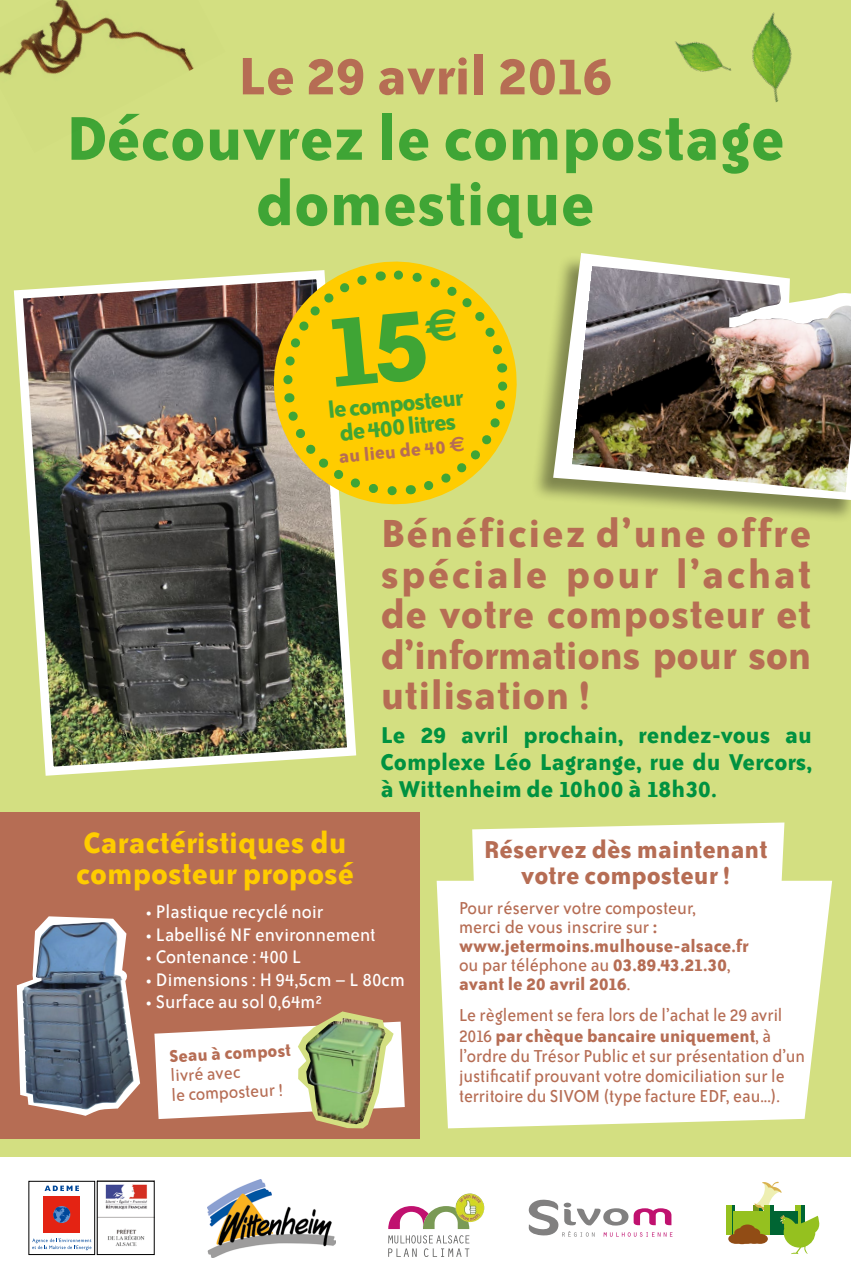
<style>
.page{position:relative;width:851px;height:1276px;background:#fff}
.page>*{position:absolute;margin:0;border:0;box-sizing:border-box;transform-origin:0 0}
.t1{font:700 70.8px/65.4px "Bailey Sans ITC";color:#3fa535;text-align:center}
.t2{font:700 60.53px "Bailey Sans ITC";color:#b66d54}
.t3{font:700 45px/40.5px "Bailey Sans ITC";letter-spacing:.01em;color:#b66d54;text-align:justify}
.t4{font:700 33.9px/31.5px "Bailey Sans ITC";color:#fc0}
.t5{font:700 28.12px/26.5px "Bailey Sans ITC";color:#b66d54;text-align:center}
.t6{font:700 26.25px/27px "Bailey Sans ITC";color:#009240;text-align:justify}
.t7{font:700 26.17px/23.5px "Bailey Sans ITC";color:#3fa535;text-align:center}
.t8{font:700 20.92px "Bailey Sans ITC";color:#b66d54}
.t9{font:20.85px "Bailey Sans ITC";color:#fff}
.t10{font:19.88px/18.9px "Bailey Sans ITC";color:#b66d54}
.t11{font:19.5px/19.6px "Bailey Sans ITC";color:#b66d54}
.t12{font:700 19.5px "Bailey Sans ITC";color:#b66d54}
.s1{font-family:"Euro Sans"}
.s2{font-weight:700}
</style>
<div class="page">
<div style="left:0;top:0;width:850px;height:1157px;background:#d3df81"></div>
<div style="left:752px;top:1205px;width:6px;height:29px;background:#749719"></div>
<div style="left:733px;top:1213px;width:34px;height:17px;background:#95c11f"></div>
<svg style="left:731px;top:1205px;width:4px;height:29px"></svg>
<div style="left:725px;top:1205px;width:6px;height:29px;background:#95c11f"></div>
<div style="left:733px;top:1211px;width:33px;height:7px;background:#95c11f"></div>
<div style="left:733px;top:1219px;width:33px;height:7px;background:#95c11f"></div>
<div style="left:733px;top:1227px;width:33px;height:7px;background:#95c11f"></div>
<svg style="left:734px;top:1227px;width:15px;height:11px"></svg>
<div style="left:734px;top:1234px;width:15px;height:10px;background:#914c15;border-radius:50%"></div>
<div style="left:728px;top:1233px;width:15px;height:10px;background:#914c15;border-radius:50%"></div>
<div style="left:739px;top:1233px;width:16px;height:10px;background:#914c15;border-radius:50%"></div>
<div style="left:746px;top:1233px;width:15px;height:10px;background:#914c15;border-radius:50%"></div>
<div style="left:744px;top:1227px;width:16px;height:11px;background:#914c15;border-radius:50%"></div>
<div style="left:739px;top:1224px;width:16px;height:10px;background:#914c15;border-radius:50%"></div>
<svg style="left:754px;top:1181px;width:66px;height:73px"></svg>
<svg style="left:528px;top:1199px;width:144px;height:37px"></svg>
<svg style="left:388px;top:1235px;width:81px;height:22px"></svg>
<svg style="left:388px;top:1206px;width:81px;height:23px"></svg>
<img style="left:455px;top:1193px;width:29px;height:29px">
<div style="left:43px;top:1196px;width:37px;height:37px;background:#e42313"></div>
<svg style="left:53px;top:1206px;width:17px;height:17px"></svg>
<svg style="left:45px;top:1185px;width:34px;height:6px"></svg>
<svg style="left:32px;top:1238px;width:59px;height:12px"></svg>
<img style="left:99px;top:1184px;width:53px;height:62px">
<div style="left:97px;top:1181px;width:57px;height:73px;border:1px solid #000"></div>
<div style="left:29px;top:1181px;width:66px;height:73px;border:1px solid #000"></div>
<img style="left:207px;top:1179px;width:128px;height:78px">
<div style="left:530px;top:254px;width:320px;height:269px;background:#000;opacity:.4"></div>
<svg style="left:553px;top:253px;width:297px;height:247px"></svg>
<img style="left:571px;top:266px;width:279px;height:226px">
<img style="left:13px;top:274px;width:344px;height:502px">
<img style="left:731px;top:12px;width:61px;height:90px">
<img style="left:675px;top:41px;width:56px;height:31px">
<div style="left:0;top:812px;width:419px;height:326px;background:#b66d54"></div>
<svg style="left:17px;top:916px;width:123px;height:199px"></svg>
<img style="left:22px;top:925px;width:112px;height:184px">
<svg style="left:436px;top:880px;width:396px;height:248px;background:#fbfcf5"></svg>
<svg style="left:472px;top:822px;width:312px;height:77px;background:#fcfcf7"></svg>
<img style="left:0;top:0;width:194px;height:76px">
<svg style="left:266px;top:261px;width:251px;height:251px"></svg>
<svg style="left:154px;top:1011px;width:251px;height:117px"></svg>
<img style="left:305px;top:1018px;width:80px;height:106px">
<svg style="left:279px;top:266px;width:232px;height:233px;background:#ecc818"></svg>
<h2 class="t2" style="left:238px;top:43px;width:376px">Le 29 avril 2016</h2>
<h1 class="t1" style="left:66px;top:105px;width:720px">Découvrez le compostage domestique</h1>
<h3 class="t7" style="left:327px;top:397px;width:137px;rotate:-5deg">le composteur de 400 litres</h3>
<p class="t8" style="left:337px;top:446px;width:128px;rotate:-6deg">au lieu de 40 <span class="s1">€</span></p>
<h3 class="t3" style="left:381px;top:512px;width:432px">Bénéficiez d’une offre spéciale pour l’achat de votre composteur et d’informations pour son utilisation !</h3>
<h3 class="t6" style="left:381px;top:721px;width:432px">Le 29 avril prochain, rendez-vous au Complexe Léo Lagrange, rue du Vercors, à Wittenheim de 10h00 à 18h30.</h3>
<h3 class="t4" style="left:76px;top:826px;width:279px">Caractéristiques du composteur proposé</h3>
<p class="t9" style="left:145px;top:900px;width:180px">• Plastique recyclé noir</p>
<p class="t9" style="left:145px;top:923px;width:232px">• Labellisé NF environnement</p>
<p class="t9" style="left:145px;top:945px;width:157px">• Contenance : 400 L</p>
<p class="t9" style="left:145px;top:968px;width:261px">• Dimensions : H 94,5cm – L 80cm</p>
<p class="t9" style="left:145px;top:990px;width:178px">• Surface au sol 0,64m²</p>
<p class="t12" style="left:169px;top:1045px;width:123px;rotate:-3deg">Seau à compost</p>
<p class="t11" style="left:170px;top:1066px;width:113px;rotate:-3deg">livré avec<br>le composteur !</p>
<h3 class="t5" style="left:483px;top:836px;width:285px">Réservez dès maintenant votre composteur !</h3>
<p class="t10" style="left:459px;top:899px;width:291px">Pour réserver votre composteur,<br>merci de vous inscrire sur <span class="s2">: www.jetermoins.mulhouse-alsace.fr </span>ou par téléphone au <span class="s2">03.89.43.21.30</span>, <span class="s2">avant le 20 avril 2016</span>.</p>
<p class="t10" style="left:459px;top:1005px;width:347px;line-height:20.2px">Le règlement se fera lors de l’achat le 29 avril 2016 <span class="s2">par chèque bancaire uniquement</span>, à l’ordre du Trésor Public et sur présentation d’un justificatif prouvant votre domiciliation sur le territoire du SIVOM (type facture EDF, eau...).</p>
</div>
